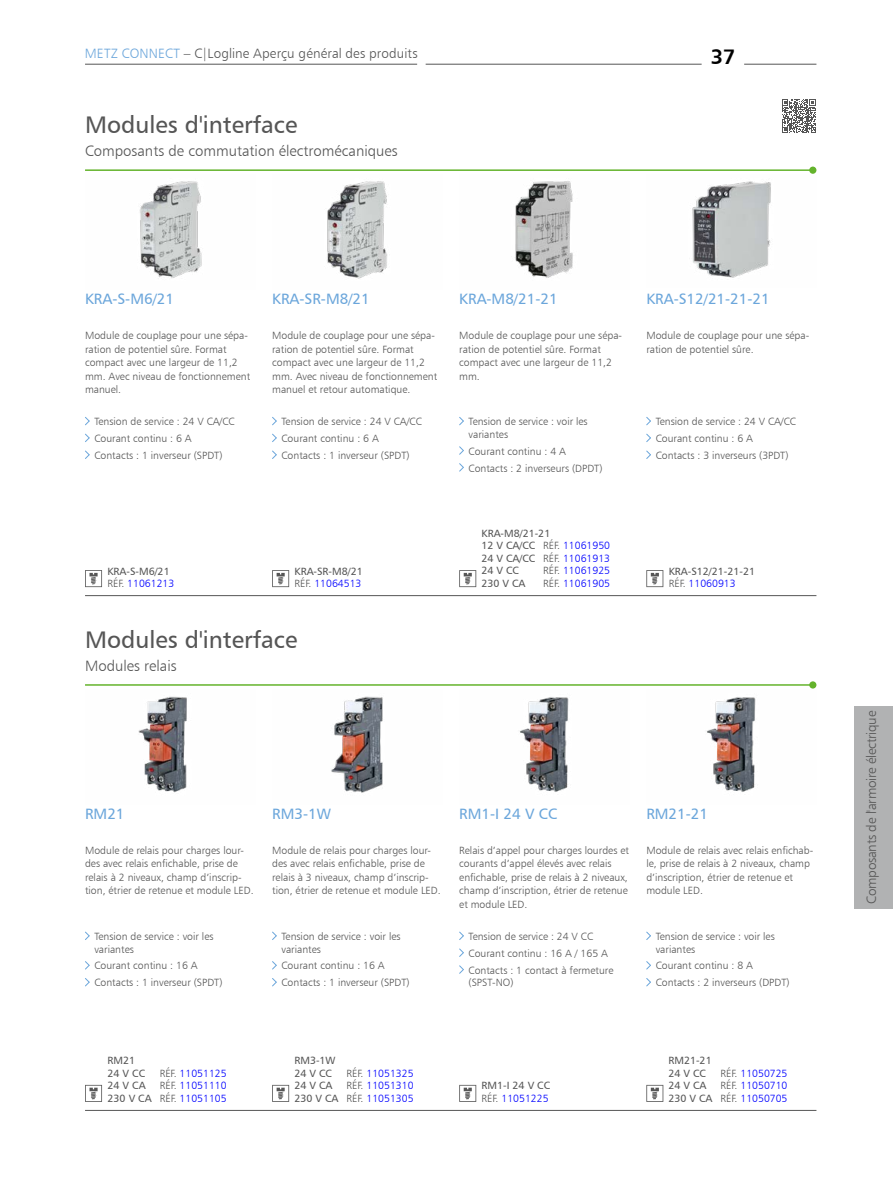
<style>
.page{position:relative;width:893px;height:1187px;background:#fff}
.page>*{position:absolute;margin:0;border:0;box-sizing:border-box;transform-origin:0 0}
.t1{font:24px "Humanist 777 BT Roman B";color:#565656}
.t2{font:21px "Humanist 777 BT Bold B";color:#000}
.t3{font:15px "Humanist 777 BT Roman B";color:#6ba6db}
.t4{font:15px "Humanist 777 BT Light B";color:#565656}
.t5{font:13.5px "Humanist 777 BT Light B";color:#565656}
.t6{font:13.5px "Humanist 777 BT Light B";letter-spacing:-.02em;color:#565656}
.t7{font:10.5px/13.5px "Humanist 777 BT Light B";color:#565656}
.t8{font:10.5px/12.6px "Humanist 777 BT Light B";color:#00f;text-align:right}
.t9{font:10.5px/12.6px "Humanist 777 BT Roman B";color:#565656}
.s1{color:#6ba6db}
.s2{color:#565656}
.s3{font-family:"Humanist 777 BT Light B"}
.s4{font-family:"Humanist 777 BT Light B";color:#00f}
.s5{font-family:"Humanist 777 BT Roman B";color:#565656}
</style>
<div class="page">
<hr style="left:85px;top:64px;width:332px;height:1px;background:#565656">
<hr style="left:426px;top:64px;width:276px;height:1px;background:#565656">
<hr style="left:744px;top:64px;width:72px;height:1px;background:#565656">
<hr style="left:85px;top:169px;width:728px;height:2px;background:#64b32c">
<div style="left:809px;top:166px;width:7px;height:8px;background:#64b32c;border-radius:50%"></div>
<hr style="left:85px;top:684px;width:728px;height:1px;background:#64b32c">
<div style="left:809px;top:681px;width:7px;height:7px;background:#64b32c;border-radius:50%"></div>
<hr style="left:85px;top:595px;width:731px;height:1px;background:#565656">
<hr style="left:85px;top:1109px;width:731px;height:1px;background:#565656">
<svg style="left:85px;top:417px;width:5px;height:9px"></svg>
<svg style="left:85px;top:433px;width:5px;height:9px"></svg>
<svg style="left:85px;top:450px;width:5px;height:9px"></svg>
<img style="left:139px;top:181px;width:63px;height:97px">
<svg style="left:272px;top:417px;width:5px;height:9px"></svg>
<svg style="left:272px;top:433px;width:5px;height:9px"></svg>
<svg style="left:272px;top:450px;width:5px;height:9px"></svg>
<img style="left:327px;top:181px;width:61px;height:98px">
<svg style="left:459px;top:417px;width:5px;height:9px"></svg>
<svg style="left:459px;top:446px;width:5px;height:9px"></svg>
<svg style="left:459px;top:463px;width:5px;height:9px"></svg>
<img style="left:515px;top:181px;width:58px;height:97px">
<svg style="left:85px;top:570px;width:17px;height:17px"></svg>
<svg style="left:272px;top:570px;width:17px;height:17px"></svg>
<svg style="left:459px;top:570px;width:17px;height:17px"></svg>
<svg style="left:646px;top:417px;width:5px;height:9px"></svg>
<svg style="left:646px;top:433px;width:5px;height:9px"></svg>
<svg style="left:646px;top:450px;width:5px;height:9px"></svg>
<img style="left:692px;top:181px;width:79px;height:97px">
<svg style="left:646px;top:570px;width:17px;height:17px"></svg>
<svg style="left:85px;top:931px;width:5px;height:9px"></svg>
<svg style="left:85px;top:961px;width:5px;height:9px"></svg>
<svg style="left:85px;top:978px;width:5px;height:8px"></svg>
<img style="left:138px;top:696px;width:49px;height:97px">
<svg style="left:85px;top:1084px;width:17px;height:17px"></svg>
<svg style="left:272px;top:931px;width:5px;height:9px"></svg>
<svg style="left:272px;top:961px;width:5px;height:9px"></svg>
<svg style="left:272px;top:978px;width:5px;height:8px"></svg>
<img style="left:331px;top:696px;width:52px;height:97px">
<svg style="left:272px;top:1084px;width:17px;height:17px"></svg>
<svg style="left:459px;top:931px;width:5px;height:9px"></svg>
<svg style="left:459px;top:948px;width:5px;height:9px"></svg>
<svg style="left:459px;top:965px;width:5px;height:9px"></svg>
<img style="left:520px;top:697px;width:49px;height:95px">
<svg style="left:646px;top:931px;width:5px;height:9px"></svg>
<svg style="left:646px;top:961px;width:5px;height:9px"></svg>
<svg style="left:646px;top:978px;width:5px;height:8px"></svg>
<img style="left:707px;top:697px;width:49px;height:95px">
<svg style="left:459px;top:1084px;width:17px;height:17px"></svg>
<svg style="left:646px;top:1084px;width:17px;height:17px"></svg>
<div style="left:855px;top:706px;width:38px;height:202px;background:#b1b2b3"></div>
<svg style="left:782px;top:99px;width:34px;height:34px"></svg>
<p class="t5" style="left:85px;top:45px;width:334px"><span class="s1">METZ CONNECT</span> – C|Logline Aperçu général des produits</p>
<h2 class="t2" style="left:711px;top:43px;width:26px">37</h2>
<h1 class="t1" style="left:85px;top:110px;width:214px">Modules d'interface</h1>
<h3 class="t4" style="left:85px;top:142px;width:314px">Composants de commutation électromécaniques</h3>
<h3 class="t3" style="left:85px;top:289px;width:91px">KRA-S-M6/21</h3>
<p class="t7" style="left:85px;top:328px;width:167px">Module de couplage pour une sépa&shy;ration de potentiel sûre. Format compact avec une largeur de 11,2 mm. Avec niveau de fonctionnement manuel.</p>
<p class="t7" style="left:94px;top:413px;width:142px;line-height:16.8px">Tension de service : 24 V CA/CC<br>Courant continu : 6 A<br>Contacts : 1 inverseur (SPDT)</p>
<h3 class="t3" style="left:272px;top:289px;width:99px">KRA-SR-M8/21</h3>
<p class="t7" style="left:272px;top:328px;width:167px">Module de couplage pour une sépa&shy;ration de potentiel sûre. Format compact avec une largeur de 11,2 mm. Avec niveau de fonctionnement manuel et retour automatique.</p>
<p class="t7" style="left:281px;top:413px;width:142px;line-height:16.8px">Tension de service : 24 V CA/CC<br>Courant continu : 6 A<br>Contacts : 1 inverseur (SPDT)</p>
<p class="t9" style="left:107px;top:564px;width:64px">KRA-S-M6/21</p>
<p class="t8" style="left:107px;top:577px;width:68px"><span class="s2">RÉF.</span> 11061213</p>
<p class="t9" style="left:294px;top:564px;width:70px">KRA-SR-M8/21</p>
<p class="t8" style="left:294px;top:577px;width:68px"><span class="s2">RÉF.</span> 11064513</p>
<h1 class="t1" style="left:85px;top:624px;width:214px">Modules d'interface</h1>
<h3 class="t4" style="left:85px;top:656px;width:93px">Modules relais</h3>
<h3 class="t3" style="left:459px;top:289px;width:100px">KRA-M8/21-21</h3>
<p class="t7" style="left:459px;top:328px;width:164px">Module de couplage pour une sépa&shy;ration de potentiel sûre. Format compact avec une largeur de 11,2 mm.</p>
<p class="t7" style="left:469px;top:415px;width:121px;line-height:12.6px">Tension de service : voir les variantes</p>
<p class="t7" style="left:469px;top:442px;width:135px;line-height:16.8px">Courant continu : 4 A<br>Contacts : 2 inverseurs (DPDT)</p>
<p class="t9" style="left:481px;top:526px;width:130px">KRA-M8/21-21<br>12 V CA/CC <span class="s3">RÉF.</span> <span class="s4">11061950<br></span>24 V CA/CC <span class="s3">RÉF.</span> <span class="s4">11061913<br></span>24 V CC</p>
<p class="t8" style="left:543px;top:564px;width:68px"><span class="s2">RÉF.</span> 11061925</p>
<p class="t9" style="left:481px;top:577px;width:46px">230 V CA</p>
<p class="t8" style="left:543px;top:577px;width:68px"><span class="s2">RÉF.</span> 11061905</p>
<h3 class="t3" style="left:646px;top:289px;width:125px">KRA-S12/21-21-21</h3>
<p class="t7" style="left:646px;top:328px;width:164px">Module de couplage pour une sépa&shy;ration de potentiel sûre.</p>
<p class="t7" style="left:656px;top:413px;width:142px;line-height:16.8px">Tension de service : 24 V CA/CC<br>Courant continu : 6 A<br>Contacts : 3 inverseurs (3PDT)</p>
<p class="t9" style="left:669px;top:564px;width:88px">KRA-S12/21-21-21</p>
<p class="t8" style="left:669px;top:577px;width:68px"><span class="s2">RÉF.</span> 11060913</p>
<h3 class="t3" style="left:85px;top:804px;width:41px">RM21</h3>
<p class="t7" style="left:85px;top:843px;width:170px">Module de relais pour charges lour&shy;des avec relais enfichable, prise de relais à 2 niveaux, champ d’inscrip&shy;tion, étrier de retenue et module LED.</p>
<p class="t7" style="left:94px;top:929px;width:121px;line-height:12.6px">Tension de service : voir les variantes</p>
<p class="t7" style="left:94px;top:957px;width:130px;line-height:16.8px">Courant continu : 16 A<br>Contacts : 1 inverseur (SPDT)</p>
<h3 class="t3" style="left:272px;top:804px;width:60px">RM3-1W</h3>
<p class="t7" style="left:272px;top:843px;width:170px">Module de relais pour charges lour&shy;des avec relais enfichable, prise de relais à 3 niveaux, champ d’inscrip&shy;tion, étrier de retenue et module LED.</p>
<p class="t7" style="left:281px;top:929px;width:121px;line-height:12.6px">Tension de service : voir les variantes</p>
<p class="t7" style="left:281px;top:957px;width:130px;line-height:16.8px">Courant continu : 16 A<br>Contacts : 1 inverseur (SPDT)</p>
<h3 class="t3" style="left:459px;top:804px;width:99px">RM1-I 24 V CC</h3>
<p class="t7" style="left:459px;top:843px;width:171px">Relais d’appel pour charges lourdes et courants d’appel élevés avec relais enfichable, prise de relais à 2 niveaux, champ d’inscription, étrier de retenue et module LED.</p>
<p class="t7" style="left:469px;top:927px;width:146px;line-height:16.8px">Tension de service : 24 V CC<br>Courant continu : 16 A / 165 A<br>Contacts : 1 contact à fermeture</p>
<p class="t7" style="left:469px;top:975px;width:46px">(SPST-NO)</p>
<h3 class="t3" style="left:646px;top:804px;width:63px">RM21-21</h3>
<p class="t7" style="left:646px;top:843px;width:168px">Module de relais avec relais enfichab&shy;le, prise de relais à 2 niveaux, champ d’inscription, étrier de retenue et module LED.</p>
<p class="t7" style="left:656px;top:929px;width:121px;line-height:12.6px">Tension de service : voir les variantes</p>
<p class="t7" style="left:656px;top:957px;width:135px;line-height:16.8px">Courant continu : 8 A<br>Contacts : 2 inverseurs (DPDT)</p>
<p class="t9" style="left:108px;top:1053px;width:39px">RM21<br>24 V CC</p>
<p class="t8" style="left:160px;top:1066px;width:68px"><span class="s2">RÉF.</span> 11051125</p>
<p class="t9" style="left:108px;top:1079px;width:40px">24 V CA</p>
<p class="t8" style="left:108px;top:1079px;width:121px"><span class="s2">RÉF.</span> 11051110<br><span class="s5">230 V CA</span> <span class="s2">RÉF.</span> 11051105</p>
<p class="t9" style="left:294px;top:1053px;width:43px">RM3-1W<br>24 V CC</p>
<p class="t8" style="left:347px;top:1066px;width:68px"><span class="s2">RÉF.</span> 11051325</p>
<p class="t9" style="left:294px;top:1079px;width:40px">24 V CA</p>
<p class="t8" style="left:294px;top:1079px;width:121px"><span class="s2">RÉF.</span> 11051310<br><span class="s5">230 V CA</span> <span class="s2">RÉF.</span> 11051305</p>
<p class="t9" style="left:482px;top:1079px;width:70px">RM1-I 24 V CC</p>
<p class="t8" style="left:482px;top:1091px;width:68px"><span class="s2">RÉF.</span> 11051225</p>
<p class="t9" style="left:668px;top:1053px;width:45px">RM21-21<br>24 V CC</p>
<p class="t8" style="left:720px;top:1066px;width:68px"><span class="s2">RÉF.</span> 11050725</p>
<p class="t9" style="left:668px;top:1079px;width:40px">24 V CA</p>
<p class="t8" style="left:668px;top:1079px;width:121px"><span class="s2">RÉF.</span> 11050710<br><span class="s5">230 V CA</span> <span class="s2">RÉF.</span> 11050705</p>
<p class="t6" style="left:863px;top:903px;width:194px;rotate:-90deg">Composants de l'armoire électrique</p>
</div>
